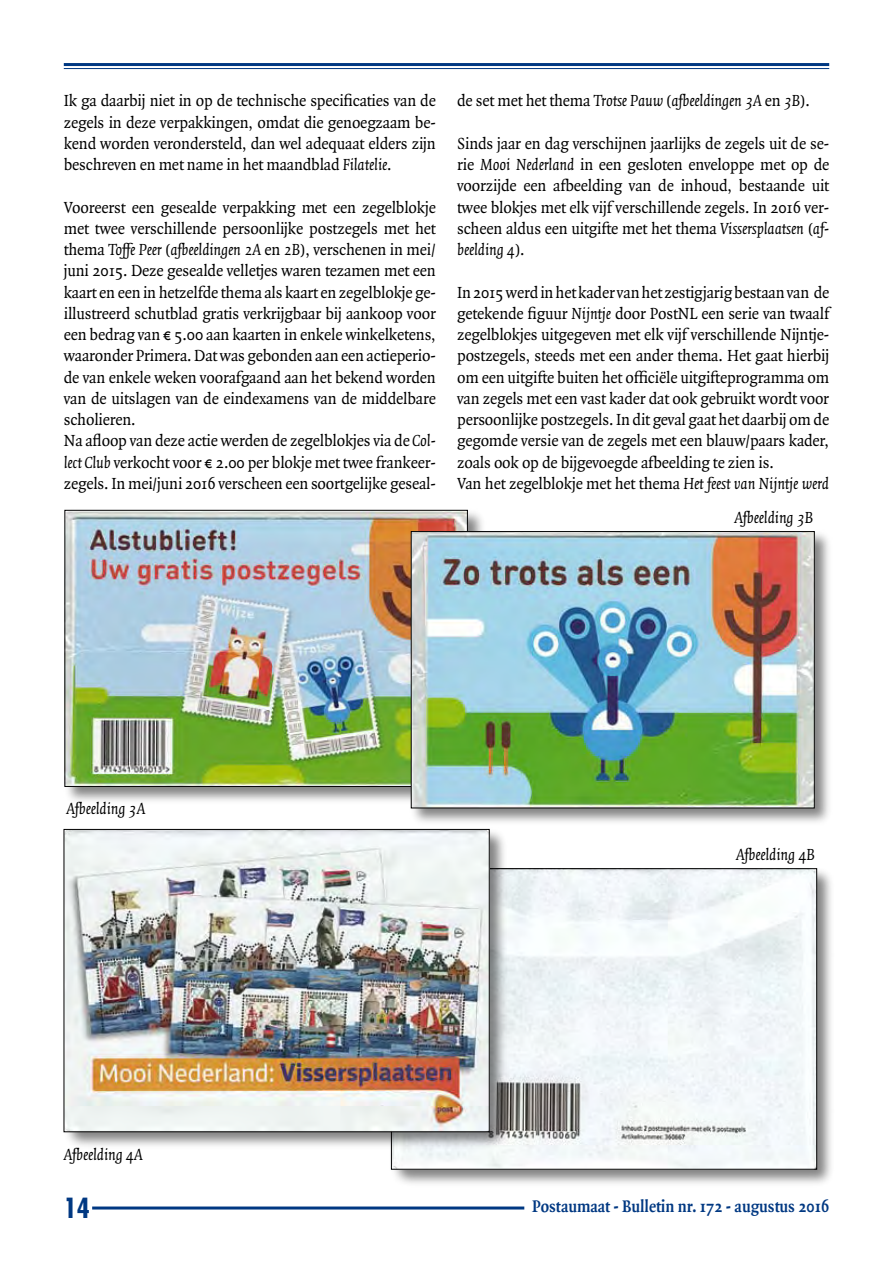
<style>
.page{position:relative;width:893px;height:1263px;background:#fff}
.page>*{position:absolute;margin:0;border:0;box-sizing:border-box;transform-origin:0 0}
.t1{font:700 condensed 27px "Futura";color:#003882}
.t2{font:700 18px "Quadraat";color:#003882;scale:.9 1}
.t3{font:17.25px/21.3px "Quadraat";letter-spacing:-.01em;color:#000;text-align:justify;scale:.95 1}
.t4{font:italic 17.25px "Quadraat";letter-spacing:-.01em;color:#000;scale:.95 1}
.s1{font-style:italic}
.s2{font-family:"Scala Sans Euro"}
.s3{font-style:normal}
</style>
<div class="page">
<hr style="left:92px;top:1206px;width:432px;height:3px;background:#003882">
<hr style="left:64px;top:63px;width:765px;height:3px;background:#003882">
<hr style="left:64px;top:68px;width:765px;height:1px;background:#003882">
<div style="left:390px;top:867px;width:447px;height:322px;background:#000;opacity:.49"></div>
<img style="left:393px;top:870px;width:422px;height:297px">
<div style="left:63px;top:509px;width:424px;height:298px;background:#000;opacity:.49"></div>
<img style="left:67px;top:512px;width:399px;height:273px">
<div style="left:410px;top:530px;width:423px;height:298px;background:#000;opacity:.49"></div>
<img style="left:413px;top:533px;width:399px;height:273px">
<div style="left:411px;top:531px;width:403px;height:277px;border:1px solid #000"></div>
<div style="left:62px;top:828px;width:447px;height:324px;background:#000;opacity:.49"></div>
<img style="left:66px;top:831px;width:421px;height:299px">
<p class="t3" style="left:64px;top:91px;width:393px">Ik ga daarbij niet in op de technische specificaties van de zegels in deze verpakkingen, omdat die genoegzaam be&shy;kend worden verondersteld, dan wel adequaat elders zijn beschreven en met name in het maandblad <span class="s1">Filatelie</span>.</p>
<p class="t3" style="left:64px;top:197px;width:393px;text-align:left">Vooreerst een gesealde verpakking met een zegelblokje met twee verschillende persoonlijke postzegels met het thema <span class="s1">Toffe Peer</span> (<span class="s1">afbeeldingen 2A</span> en <span class="s1">2B</span>), verschenen in mei/ juni 2015. Deze gesealde velletjes waren tezamen met een kaart en een in hetzelfde thema als kaart en zegelblokje ge&shy;ïllustreerd schutblad gratis verkrijgbaar bij aankoop voor een bedrag van <span class="s2">1</span> 5.00 aan kaarten in enkele winkelketens, waaronder Primera. Dat was gebonden aan een actieperio&shy;de van enkele weken voorafgaand aan het bekend worden van de uitslagen van de eindexamens van de middelbare scholieren.<br>Na afloop van deze actie werden de zegelblokjes via de <span class="s1">Col&shy;lect Club</span> verkocht voor <span class="s2">1</span> 2.00 per blokje met twee frankeer&shy;zegels. In mei/juni 2016 verscheen een soortgelijke geseal-</p>
<p class="t4" style="left:457px;top:92px;width:373px"><span class="s3">de set met het thema</span> Trotse Pauw <span class="s3">(</span>afbeeldingen 3A <span class="s3">en</span> 3B<span class="s3">).</span></p>
<p class="t3" style="left:457px;top:133px;width:393px">Sinds jaar en dag verschijnen jaarlijks de zegels uit de se&shy;rie <span class="s1">Mooi Nederland</span> in een gesloten enveloppe met op de voorzijde een afbeelding van de inhoud, bestaande uit twee blokjes met elk vijf verschillende zegels. In 2016 ver&shy;scheen aldus een uitgifte met het thema <span class="s1">Vissersplaatsen</span> (<span class="s1">af&shy;beelding 4</span>).</p>
<p class="t3" style="left:457px;top:282px;width:393px;text-align:left">In 2015 werd in het kader van het zestigjarig bestaan van de getekende figuur <span class="s1">Nijntje</span> door PostNL een serie van twaalf zegelblokjes uitgegeven met elk vijf verschillende Nijntje&shy;postzegels, steeds met een ander thema. Het gaat hierbij om een uitgifte buiten het officiële uitgifteprogramma om van zegels met een vast kader dat ook gebruikt wordt voor persoonlijke postzegels. In dit geval gaat het daarbij om de gegomde versie van de zegels met een blauw/paars kader, zoals ook op de bijgevoegde afbeelding te zien is.<br>Van het zegelblokje met het thema <span class="s1">Het feest van Nijntje werd</span></p>
<p class="t4" style="left:734px;top:508px;width:84px">Afbeelding 3B</p>
<p class="t4" style="left:66px;top:800px;width:84px">Afbeelding 3A</p>
<p class="t4" style="left:736px;top:845px;width:84px">Afbeelding 4B</p>
<p class="t4" style="left:64px;top:1145px;width:84px">Afbeelding 4A</p>
<h1 class="t1" style="left:64px;top:1190px;width:13px">14</h1>
<p class="t2" style="left:532px;top:1197px;width:331px">Postaumaat - Bulletin nr. 172 - augustus 2016</p>
</div>
